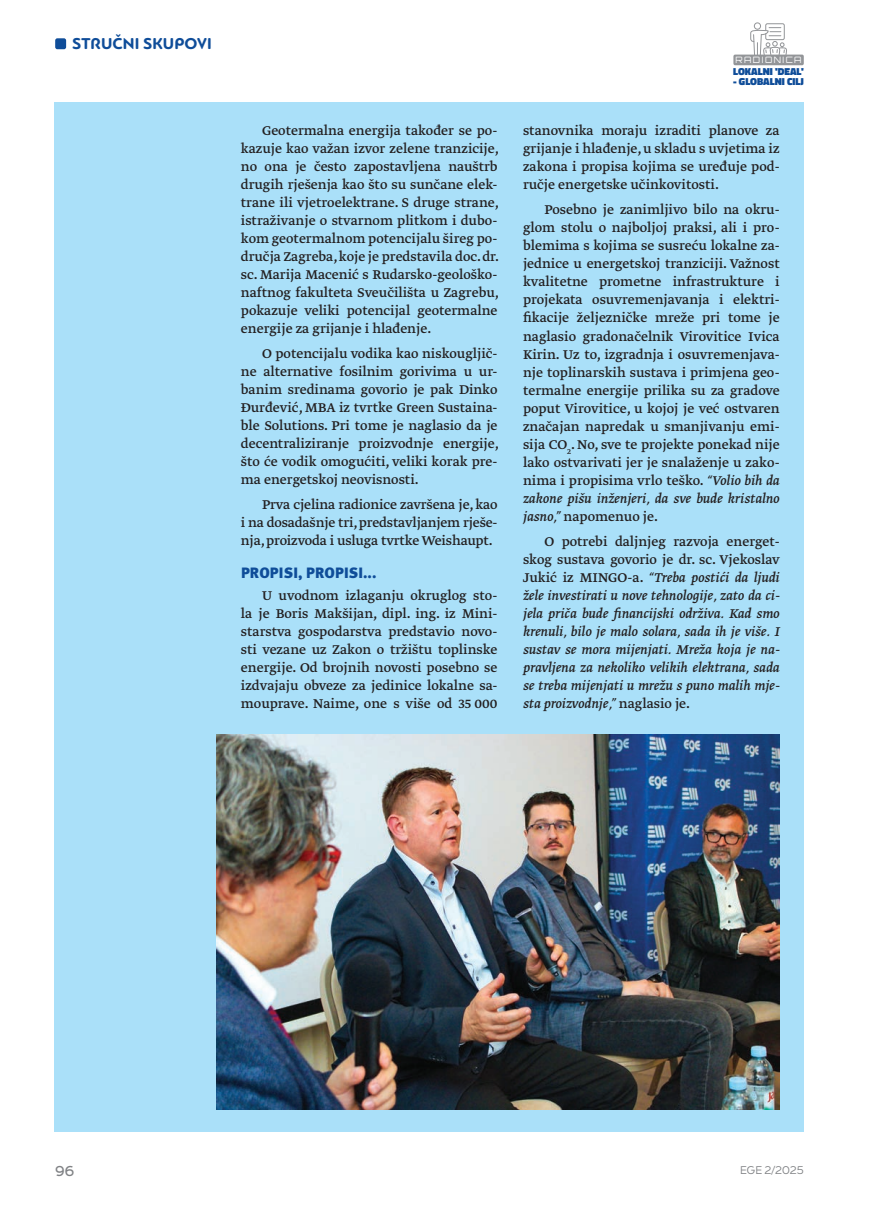
<style>
.page{position:relative;width:881px;height:1206px;background:#fff}
.page>*{position:absolute;margin:0;border:0;box-sizing:border-box;transform-origin:0 0}
.t1{font:700 16.5px "PF Bague Round Pro";letter-spacing:.01em;color:#0f4d99}
.t2{font:15px/18px "Greta Text Pro Regular Plus";color:#231f20;text-align:justify}
.t3{font:15px/18px "Greta Text Pro Italic Plus";color:#231f20;text-align:justify}
.t4{font:900 15px "Meta Pro";letter-spacing:.01em;color:#0f4d99}
.t5{font:500 13.5px "Final Six";color:#808285}
.t6{font:10.5px "Final Six";color:#808285}
.t7{font:900 10.2px "Titillium Web";color:#0f4d99}
.t8{font:300 8.7px "Orbitron";letter-spacing:.16em;color:#fff}
.s1{font-family:"Greta Text Pro Italic Plus"}
.s2{font-family:"Greta Text Pro Regular Plus"}
</style>
<div class="page">
<div style="left:55px;top:38px;width:11px;height:11px;background:#0f4d99;border-radius:2px"></div>
<div style="left:754px;top:22px;width:7px;height:8px;border:1px solid #939598;border-radius:50%"></div>
<svg style="left:750px;top:23px;width:37px;height:32px"></svg>
<div style="left:733px;top:55px;width:71px;height:10px;background:#939598;border-radius:2px"></div>
<div style="left:55px;top:102px;width:749px;height:1029px;background:#aae0f9"></div>
<img style="left:217px;top:735px;width:562px;height:375px">
<p class="t1" style="left:73px;top:34px;width:141px">STRUČNI SKUPOVI</p>
<p class="t2" style="left:241px;top:122px;width:260px;text-indent:21px">Geotermalna energija također se po&shy;kazuje kao važan izvor zelene tranzicije, no ona je često zapostavljena nauštrb drugih rješenja kao što su sunčane elek&shy;trane ili vjetroelektrane. S druge strane, istraživanje o stvarnom plitkom i dubo&shy;kom geotermalnom potencijalu šireg po&shy;dručja Zagreba, koje je predstavila doc. dr. sc. Marija Macenić s Rudarsko-geološko&shy;naftnog fakulteta Sveučilišta u Zagrebu, pokazuje veliki potencijal geotermalne energije za grijanje i hlađenje.</p>
<p class="t2" style="left:241px;top:345px;width:260px;text-indent:21px">O potencijalu vodika kao niskougljič&shy;ne alternative fosilnim gorivima u ur&shy;banim sredinama govorio je pak Dinko Đurđević, MBA iz tvrtke Green Sustaina&shy;ble Solutions. Pri tome je naglasio da je decentraliziranje proizvodnje energije, što će vodik omogućiti, veliki korak pre&shy;ma energetskoj neovisnosti.</p>
<p class="t2" style="left:241px;top:496px;width:258px;text-indent:21px">Prva cjelina radionice završena je, kao i na dosadašnje tri, predstavljanjem rješe&shy;nja, proizvoda i usluga tvrtke Weishaupt.</p>
<p class="t4" style="left:241px;top:563px;width:137px">PROPISI, PROPISI...</p>
<p class="t2" style="left:241px;top:587px;width:258px;text-indent:21px">U uvodnom izlaganju okruglog sto&shy;la je Boris Makšijan, dipl. ing. iz Mini&shy;starstva gospodarstva predstavio novo&shy;sti vezane uz Zakon o tržištu toplinske energije. Od brojnih novosti posebno se izdvajaju obveze za jedinice lokalne sa&shy;mouprave. Naime, one s više od 35 000</p>
<p class="t8" style="left:735px;top:54px;width:68px">RADIONICA</p>
<p class="t7" style="left:733px;top:64px;width:72px">LOKALNI 'DEAL'</p>
<p class="t7" style="left:733px;top:74px;width:72px">- GLOBALNI CILJ</p>
<p class="t2" style="left:523px;top:122px;width:258px">stanovnika moraju izraditi planove za grijanje i hlađenje, u skladu s uvjetima iz zakona i propisa kojima se uređuje pod&shy;ručje energetske učinkovitosti.</p>
<p class="t2" style="left:523px;top:201px;width:258px;text-indent:21px">Posebno je zanimljivo bilo na okru&shy;glom stolu o najboljoj praksi, ali i pro&shy;blemima s kojima se susreću lokalne za&shy;jednice u energetskoj tranziciji. Važnost kvalitetne prometne infrastrukture i projekata osuvremenjavanja i elektri&shy;fikacije željezničke mreže pri tome je naglasio gradonačelnik Virovitice Ivica Kirin. Uz to, izgradnja i osuvremenjava&shy;nje toplinarskih sustava i primjena geo&shy;termalne energije prilika su za gradove poput Virovitice, u kojoj je već ostvaren značajan napredak u smanjivanju emi&shy;sija CO<sub>2</sub>. No, sve te projekte ponekad nije lako ostvarivati jer je snalaženje u zako&shy;nima i propisima vrlo teško. <span class="s1">“Volio bih da</span></p>
<p class="t3" style="left:523px;top:490px;width:258px">zakone pišu inženjeri, da sve bude kristalno</p>
<p class="t2" style="left:544px;top:504px;width:237px;line-height:24.9px;text-indent:-21px"><span class="s1">jasno,”</span> napomenuo je.<br>O potrebi daljnjeg razvoja energet-</p>
<p class="t2" style="left:523px;top:551px;width:258px">skog sustava govorio je dr. sc. Vjekoslav</p>
<p class="t3" style="left:523px;top:569px;width:258px"><span class="s2">Jukić iz MINGO-a.</span> “Treba postići da ljudi žele investirati u nove tehnologije, zato da ci&shy;jela priča bude financijski održiva. Kad smo krenuli, bilo je malo solara, sada ih je više. I sustav se mora mijenjati. Mreža koja je na&shy;pravljena za nekoliko velikih elektrana, sada se treba mijenjati u mrežu s puno malih mje&shy;sta proizvodnje,” <span class="s2">naglasio je.</span></p>
<p class="t5" style="left:55px;top:1161px;width:21px">96</p>
<p class="t6" style="left:740px;top:1162px;width:65px">EGE 2/2025</p>
</div>
